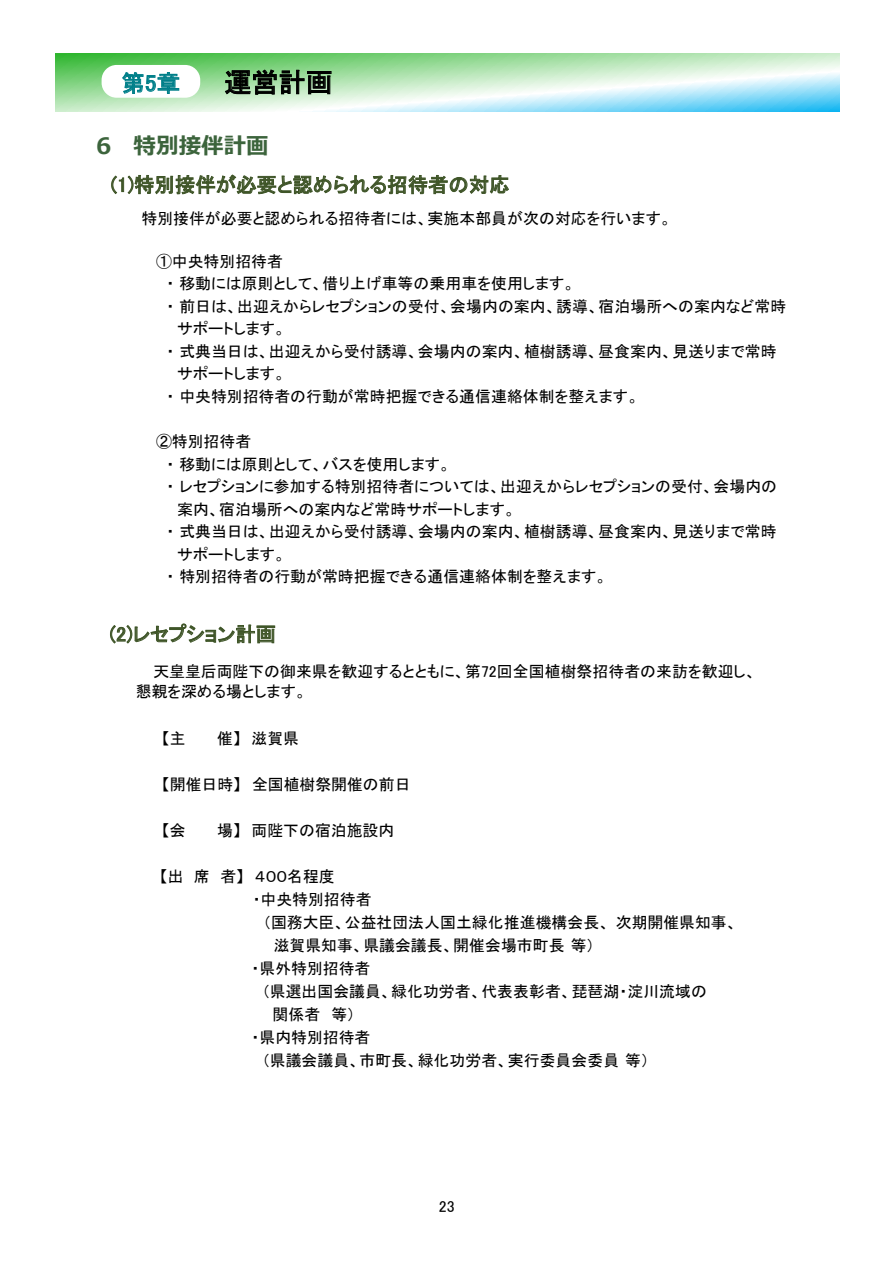
<style>
.page{position:relative;width:893px;height:1263px;background:#fff}
.page>*{position:absolute;margin:0;border:0;box-sizing:border-box;transform-origin:0 0}
.t1{font:27px "MS P Gothic";color:#000}
.t2{font:23.25px "MS P Gothic";color:#007f89}
.t3{font:700 22.5px "Meiryo";color:#3c643c}
.t4{font:20.4px "MS P Gothic";color:#3f5528}
.t5{font:15.9px/19.8px "MS P Gothic";color:#000}
</style>
<div class="page">
<svg style="left:55px;top:53px;width:784px;height:58px;background:#b2e5c7"></svg>
<svg style="left:111px;top:174px;width:398px;height:21px"></svg>
<svg style="left:110px;top:623px;width:165px;height:21px"></svg>
<div style="left:102px;top:65px;width:98px;height:33px;background:#fff;border-radius:15px"></div>
<svg style="left:122px;top:72px;width:57px;height:22px"></svg>
<svg style="left:224px;top:69px;width:108px;height:26px;background:#6a8d6a"></svg>
<p class="t2" style="left:122px;top:71px;width:60px">第5章</p>
<p class="t1" style="left:224px;top:69px;width:110px">運営計画</p>
<p class="t3" style="left:96px;top:130px;width:174px">6 特別接伴計画</p>
<p class="t4" style="left:111px;top:174px;width:400px">(1)特別接伴が必要と認められる招待者の対応</p>
<p class="t5" style="left:142px;top:208px;width:531px">特別接伴が必要と認められる招待者には、実施本部員が次の対応を行います。</p>
<p class="t5" style="left:156px;top:251px;width:128px">①中央特別招待者</p>
<p class="t5" style="left:167px;top:274px;width:410px">・移動には原則として、借り上げ車等の乗用車を使用します。</p>
<p class="t5" style="left:167px;top:296px;width:621px">・前日は、出迎えからレセプションの受付、会場内の案内、誘導、宿泊場所への案内など常時</p>
<p class="t5" style="left:177px;top:319px;width:110px">サポートします。</p>
<p class="t5" style="left:167px;top:341px;width:612px">・式典当日は、出迎えから受付誘導、会場内の案内、植樹誘導、昼食案内、見送りまで常時</p>
<p class="t5" style="left:177px;top:364px;width:110px">サポートします。</p>
<p class="t5" style="left:167px;top:386px;width:474px">・中央特別招待者の行動が常時把握できる通信連絡体制を整えます。</p>
<p class="t5" style="left:156px;top:431px;width:97px">②特別招待者</p>
<p class="t5" style="left:167px;top:454px;width:286px">・移動には原則として、バスを使用します。</p>
<p class="t5" style="left:167px;top:476px;width:612px">・レセプションに参加する特別招待者については、出迎えからレセプションの受付、会場内の</p>
<p class="t5" style="left:177px;top:499px;width:340px">案内、宿泊場所への案内など常時サポートします。</p>
<p class="t5" style="left:167px;top:522px;width:611px">・式典当日は、出迎えから受付誘導、会場内の案内、植樹誘導、昼食案内、見送りまで常時</p>
<p class="t5" style="left:177px;top:544px;width:110px">サポートします。</p>
<p class="t5" style="left:167px;top:567px;width:442px">・特別招待者の行動が常時把握できる通信連絡体制を整えます。</p>
<p class="t4" style="left:110px;top:624px;width:168px">(2)レセプション計画</p>
<p class="t5" style="left:136px;top:661px;width:622px;text-indent:18px">天皇皇后両陛下の御来県を歓迎するとともに、第72回全国植樹祭招待者の来訪を歓迎し、懇親を深める場とします。</p>
<p class="t5" style="left:162px;top:729px;width:25px">【主</p>
<p class="t5" style="left:217px;top:729px;width:83px">催】 滋賀県</p>
<p class="t5" style="left:162px;top:774px;width:250px">【開催日時】 全国植樹祭開催の前日</p>
<p class="t5" style="left:162px;top:820px;width:25px">【会</p>
<p class="t5" style="left:217px;top:820px;width:178px">場】 両陛下の宿泊施設内</p>
<p class="t5" style="left:160px;top:866px;width:177px">【出 席 者】 ４００名程度</p>
<p class="t5" style="left:253px;top:889px;width:120px">・中央特別招待者</p>
<p class="t5" style="left:263px;top:912px;width:476px">（国務大臣、公益社団法人国土緑化推進機構会長、次期開催県知事、</p>
<p class="t5" style="left:274px;top:935px;width:322px">滋賀県知事、県議会議長、開催会場市町長等）</p>
<p class="t5" style="left:252px;top:958px;width:120px">・県外特別招待者</p>
<p class="t5" style="left:262px;top:981px;width:446px">（県選出国会議員、緑化功労者、代表表彰者、琵琶湖・淀川流域の</p>
<p class="t5" style="left:273px;top:1005px;width:84px">関係者 等）</p>
<p class="t5" style="left:252px;top:1028px;width:120px">・県内特別招待者</p>
<p class="t5" style="left:262px;top:1051px;width:388px">（県議会議員、市町長、緑化功労者、実行委員会委員等）</p>
<p class="t5" style="left:439px;top:1196px;width:17px">23</p>
</div>
